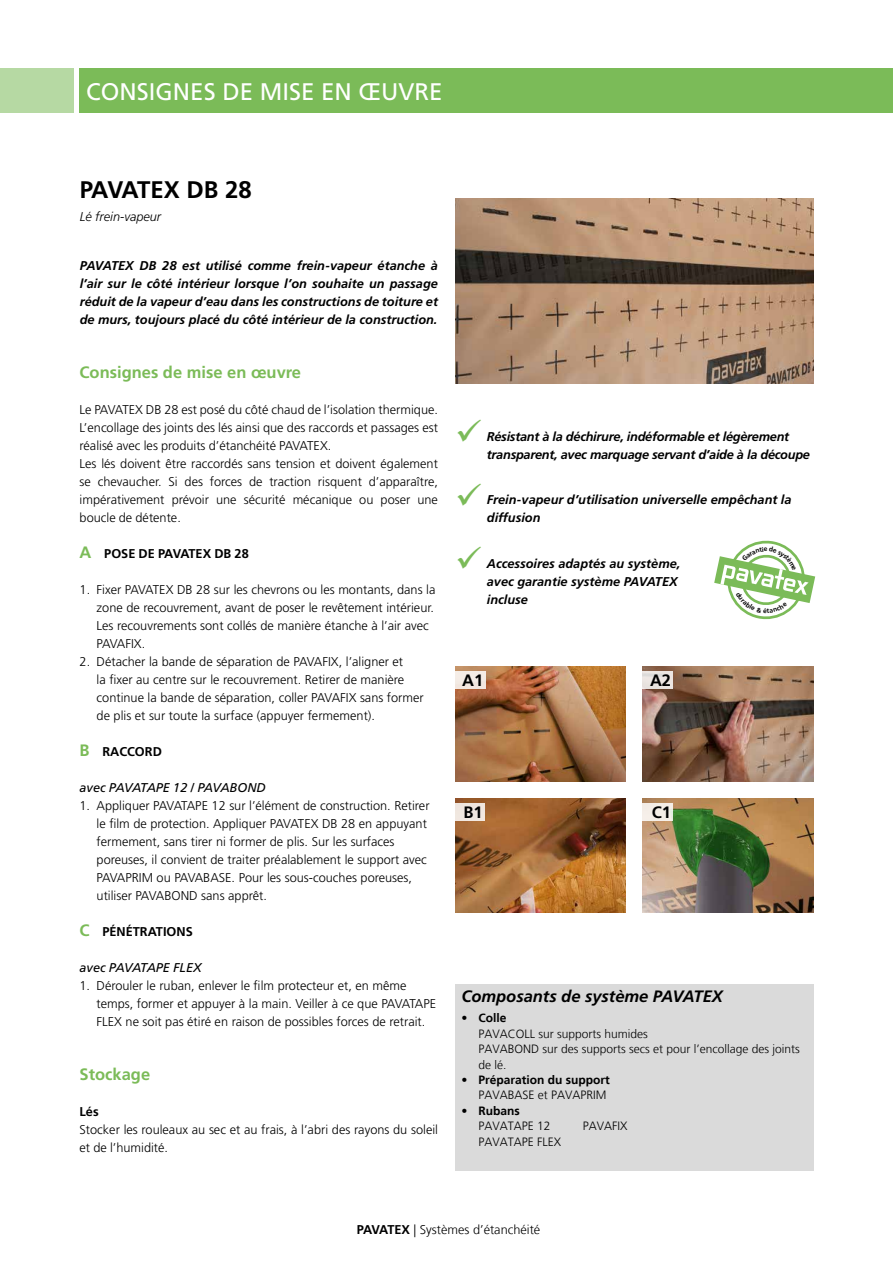
<style>
.page{position:relative;width:893px;height:1263px;background:#fff}
.page>*{position:absolute;margin:0;border:0;box-sizing:border-box;transform-origin:0 0}
.t1{font:24px "Frutiger LT Std";color:#fff}
.t2{font:700 24px "Frutiger LT Std";letter-spacing:-.025em;color:#000}
.t3{font:700 16.5px "Frutiger LT Std";color:#7bbb58}
.t4{font:italic 700 16.5px "Frutiger LT Std";color:#000}
.t5{font:700 16.5px "Frutiger LT Std";color:#000}
.t6{font:300 12.75px/18px "Frutiger LT Std";color:#000}
.t7{font:italic 700 12.75px/18px "Frutiger LT Std";color:#000}
.t8{font:italic 700 12.75px/18px "Frutiger LT Std";letter-spacing:-.02em;color:#000}
.t9{font:700 12.75px "Frutiger LT Std";color:#000}
.t10{font:italic 12.75px "Frutiger LT Std";color:#000}
.t11{font:300 12.75px "Frutiger LT Com";color:#000}
.t12{font:italic 300 12.75px "Frutiger LT Std";color:#000}
.t13{font:300 12px/15.5px "Frutiger LT";color:#000}
.t14{font:700 12px/15.5px "Frutiger LT";color:#000;text-align:right}
.s1{font-size:16.5px;color:#7bbb58}
.s2{font-family:"Frutiger LT Std";font-stretch:condensed}
.s3{font-weight:700}
.s4{font-family:"Frutiger LT Std";font-weight:300;font-stretch:condensed}
.s5{font-weight:300}
.s6{font-family:"Frutiger LT Std";font-weight:700}
</style>
<div class="page">
<div style="left:80px;top:68px;width:813px;height:45px;background:#7bbb58"></div>
<div style="left:0;top:68px;width:74px;height:45px;background:#b6d9a3"></div>
<img style="left:455px;top:198px;width:358px;height:185px">
<img style="left:643px;top:798px;width:170px;height:115px">
<div style="left:643px;top:803px;width:30px;height:17px;background:#f5eee7"></div>
<img style="left:455px;top:798px;width:171px;height:115px">
<div style="left:455px;top:803px;width:30px;height:17px;background:#f0e7df"></div>
<img style="left:643px;top:666px;width:170px;height:115px">
<div style="left:643px;top:671px;width:30px;height:17px;background:linear-gradient(to right,#e7e2e0,#ece6e2)"></div>
<img style="left:455px;top:666px;width:171px;height:115px">
<div style="left:455px;top:671px;width:30px;height:17px;background:#f4ece6"></div>
<div style="left:455px;top:984px;width:358px;height:187px;background:#dadada"></div>
<svg style="left:714px;top:540px;width:101px;height:80px"></svg>
<h1 class="t1" style="left:86px;top:78px;width:358px">CONSIGNES DE MISE EN ŒUVRE</h1>
<h1 class="t2" style="left:80px;top:176px;width:174px">PAVATEX DB 28</h1>
<p class="t12" style="left:80px;top:209px;width:83px">Lé frein-vapeur</p>
<p class="t7" style="left:80px;top:257px;width:360px;text-align:justify">PAVATEX DB 28 est utilisé comme frein-vapeur étanche à l’air sur le côté intérieur lorsque l’on souhaite un passage réduit de la vapeur d’eau dans les constructions de toiture et de murs, toujours placé du côté intérieur de la construction.</p>
<p class="t3" style="left:80px;top:363px;width:223px">Consignes de mise en œuvre</p>
<p class="t6" style="left:80px;top:401px;width:360px">Le PAVATEX DB 28 est posé du côté chaud de l’isolation thermique.<br>L’encollage des joints des lés ainsi que des raccords et passages est réalisé avec les produits d’étanchéité PAVATEX.<br>Les lés doivent être raccordés sans tension et doivent également se chevaucher. Si des forces de traction risquent d’apparaître, impérativement prévoir une sécurité mécanique ou poser une boucle de détente.</p>
<p class="t9" style="left:80px;top:546px;width:171px"><span class="s1">A</span> POSE DE PAVATEX DB 28</p>
<p class="t6" style="left:97px;top:581px;width:340px;text-indent:-17px">1. Fixer PAVATEX DB 28 sur les chevrons ou les montants, dans la zone de recouvrement, avant de poser le revêtement intérieur.<br>Les recouvrements sont collés de manière étanche à l’air avec PAVAFIX.</p>
<p class="t6" style="left:97px;top:653px;width:329px;text-indent:-17px">2. Détacher la bande de séparation de PAVAFIX, l’aligner et<br>la fixer au centre sur le recouvrement. Retirer de manière continue la bande de séparation, coller PAVAFIX sans former de plis et sur toute la surface (appuyer fermement).</p>
<p class="t9" style="left:80px;top:744px;width:84px"><span class="s1">B</span> RACCORD</p>
<p class="t10" style="left:80px;top:780px;width:188px">avec PAVATAPE 12 / PAVABOND</p>
<p class="t6" style="left:97px;top:797px;width:334px;text-indent:-17px">1. Appliquer PAVATAPE 12 sur l’élément de construction. Retirer le film de protection. Appliquer PAVATEX DB 28 en appuyant fermement, sans tirer ni former de plis. Sur les surfaces poreuses, il convient de traiter préalablement le support avec PAVAPRIM ou PAVABASE. Pour les sous-couches poreuses, utiliser PAVABOND sans apprêt.</p>
<p class="t9" style="left:80px;top:924px;width:115px"><span class="s1">C</span> PÉNÉTRATIONS</p>
<p class="t10" style="left:80px;top:960px;width:124px">avec PAVATAPE FLEX</p>
<p class="t6" style="left:97px;top:977px;width:341px;text-indent:-17px">1. Dérouler le ruban, enlever le film protecteur et, en même temps, former et appuyer à la main. Veiller à ce que PAVATAPE<br>FLEX ne soit pas étiré en raison de possibles forces de retrait.</p>
<p class="t3" style="left:80px;top:1065px;width:72px">Stockage</p>
<p class="t9" style="left:80px;top:1104px;width:21px">Lés</p>
<p class="t6" style="left:80px;top:1121px;width:360px">Stocker les rouleaux au sec et au frais, à l’abri des rayons du soleil et de l’humidité.</p>
<p class="t8" style="left:487px;top:427px;width:325px">Résistant à la déchirure, indéformable et légèrement transparent, avec marquage servant d’aide à la découpe</p>
<p class="t7" style="left:487px;top:491px;width:306px">Frein-vapeur d’utilisation universelle empêchant la diffusion</p>
<p class="t7" style="left:487px;top:554px;width:195px">Accessoires adaptés au système, avec garantie système PAVATEX incluse</p>
<p class="t5" style="left:462px;top:671px;width:23px">A1</p>
<p class="t5" style="left:650px;top:671px;width:23px">A2</p>
<p class="t5" style="left:463px;top:802px;width:21px">B1</p>
<p class="t5" style="left:652px;top:802px;width:21px">C1</p>
<p class="t4" style="left:461px;top:987px;width:263px">Composants de système PAVATEX</p>
<p class="t13" style="left:478px;top:1010px;width:323px;text-indent:-17px"><span class="s2">•</span> <span class="s3">Colle<br></span>PAVACOLL sur supports humides<br>PAVABOND sur des supports secs et pour l’encollage des joints de lé.</p>
<p class="t14" style="left:461px;top:1072px;width:150px"><span class="s4">•</span> Préparation du support<br><span class="s5">PAVABASE et PAVAPRIM</span></p>
<p class="t13" style="left:478px;top:1103px;width:74px;text-indent:-17px"><span class="s2">•</span> <span class="s3">Rubans<br></span>PAVATAPE 12</p>
<p class="t13" style="left:583px;top:1119px;width:46px">PAVAFIX</p>
<p class="t13" style="left:478px;top:1134px;width:84px">PAVATAPE FLEX</p>
<p class="t11" style="left:357px;top:1222px;width:185px"><span class="s6">PAVATEX</span> | Systèmes d’étanchéité</p>
</div>
